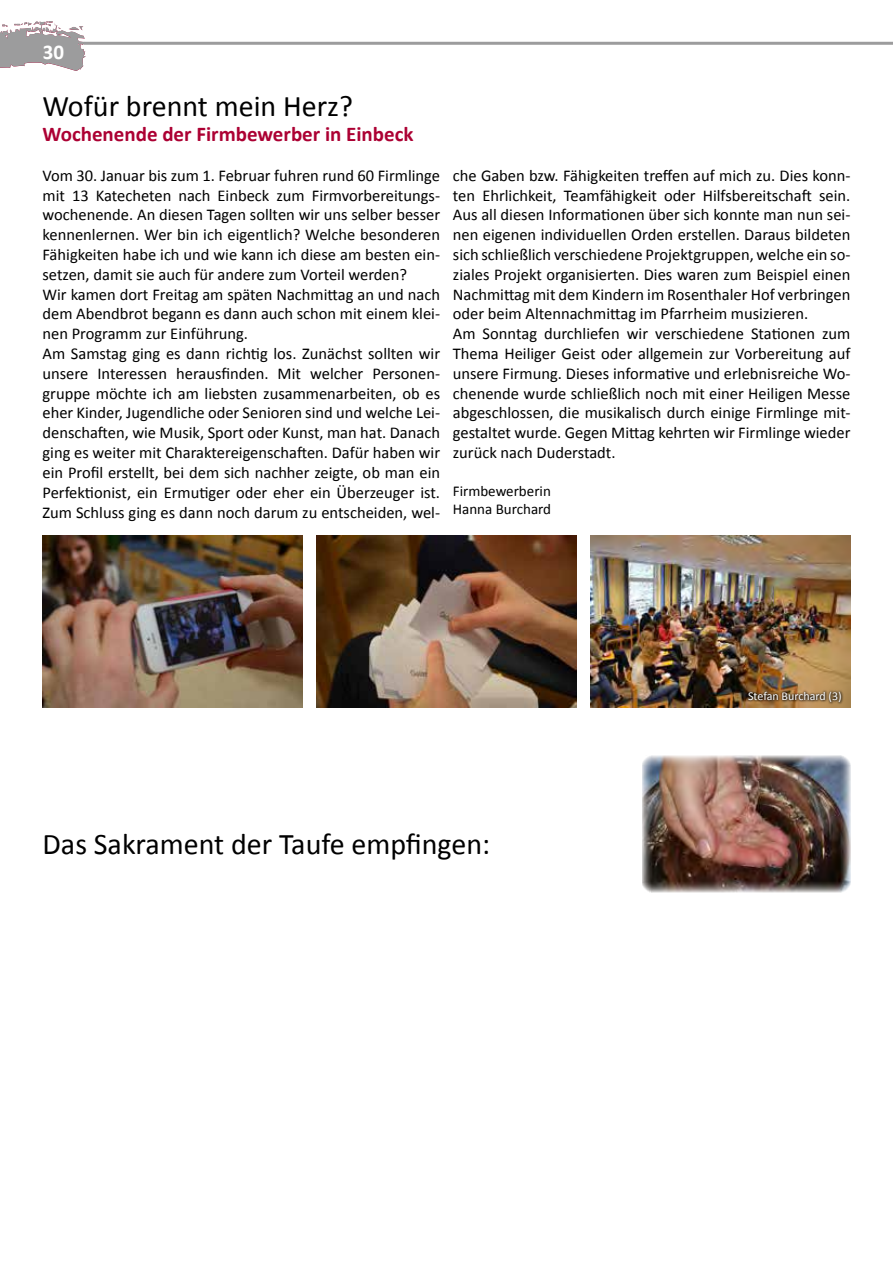
<style>
.page{position:relative;width:893px;height:1263px;background:#fff}
.page>*{position:absolute;margin:0;border:0;box-sizing:border-box;transform-origin:0 0}
.t1{font:30px "Calibri";color:#000}
.t2{font:700 21px "Calibri";color:#ac0033}
.t3{font:700 21px "Calibri";color:#fff}
.t4{font:16.5px/19.8px "Calibri";color:#000}
.t5{font:15px/18px "Calibri";color:#000}
.t6{font:12px "Calibri";color:#fff}
</style>
<div class="page">
<hr style="left:84px;top:42px;width:809px;height:3px;background:#9c9c9d">
<img style="left:642px;top:756px;width:208px;height:136px">
<svg style="left:0;top:21px;width:86px;height:50px"></svg>
<img style="left:43px;top:536px;width:259px;height:172px">
<img style="left:317px;top:536px;width:259px;height:172px">
<img style="left:591px;top:536px;width:259px;height:172px">
<div style="left:745px;top:689px;width:99px;height:16px;background:#000;opacity:.75"></div>
<p class="t3" style="left:43px;top:38px;width:23px">30</p>
<h1 class="t1" style="left:43px;top:87px;width:312px">Wofür brennt mein Herz?</h1>
<p class="t2" style="left:43px;top:121px;width:373px">Wochenende der Firmbewerber in Einbeck</p>
<p class="t4" style="left:43px;top:166px;width:399px">Vom 30. Januar bis zum 1. Februar fuhren rund 60 Firmlinge mit 13 Katecheten nach Einbeck zum Firmvorbereitungs&shy;wochenende. An diesen Tagen sollten wir uns selber besser kennenlernen. Wer bin ich eigentlich? Welche besonderen Fähigkeiten habe ich und wie kann ich diese am besten ein&shy;setzen, damit sie auch für andere zum Vorteil werden?<br>Wir kamen dort Freitag am späten Nachmittag an und nach dem Abendbrot begann es dann auch schon mit einem klei&shy;nen Programm zur Einführung.<br>Am Samstag ging es dann richtig los. Zunächst sollten wir unsere Interessen herausfinden. Mit welcher Personen&shy;gruppe möchte ich am liebsten zusammenarbeiten, ob es eher Kinder, Jugendliche oder Senioren sind und welche Lei&shy;denschaften, wie Musik, Sport oder Kunst, man hat. Danach ging es weiter mit Charaktereigenschaften. Dafür haben wir ein Profil erstellt, bei dem sich nachher zeigte, ob man ein Perfektionist, ein Ermutiger oder eher ein Überzeuger ist.<br>Zum Schluss ging es dann noch darum zu entscheiden, wel-</p>
<p class="t4" style="left:453px;top:166px;width:399px">che Gaben bzw. Fähigkeiten treffen auf mich zu. Dies konn&shy;ten Ehrlichkeit, Teamfähigkeit oder Hilfsbereitschaft sein.<br>Aus all diesen Informationen über sich konnte man nun sei&shy;nen eigenen individuellen Orden erstellen. Daraus bildeten sich schließlich verschiedene Projektgruppen, welche ein so&shy;ziales Projekt organisierten. Dies waren zum Beispiel einen Nachmittag mit dem Kindern im Rosenthaler Hof verbringen oder beim Altennachmittag im Pfarrheim musizieren.<br>Am Sonntag durchliefen wir verschiedene Stationen zum Thema Heiliger Geist oder allgemein zur Vorbereitung auf unsere Firmung. Dieses informative und erlebnisreiche Wo&shy;chenende wurde schließlich noch mit einer Heiligen Messe abgeschlossen, die musikalisch durch einige Firmlinge mit&shy;gestaltet wurde. Gegen Mittag kehrten wir Firmlinge wieder zurück nach Duderstadt.</p>
<p class="t5" style="left:453px;top:482px;width:100px">Firmbewerberin<br>Hanna Burchard</p>
<h1 class="t1" style="left:43px;top:825px;width:449px">Das Sakrament der Taufe empfingen:</h1>
<p class="t6" style="left:748px;top:688px;width:95px">Stefan Burchard (3)</p>
</div>
